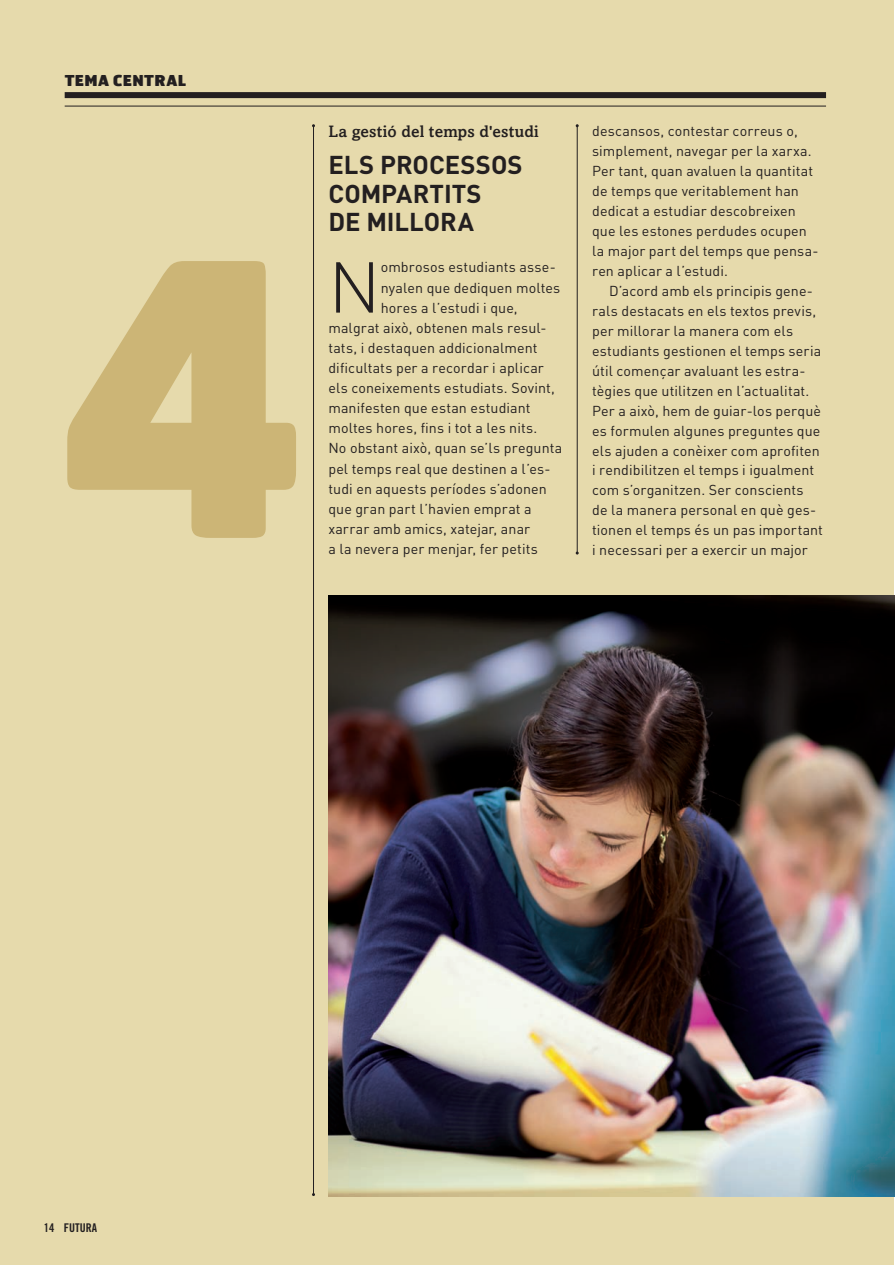
<style>
.page{position:relative;width:895px;height:1265px;background:#fff}
.page>*{position:absolute;margin:0;border:0;box-sizing:border-box;transform-origin:0 0}
.t1{font:900 378.6px "Hermes";color:#ccb576}
.t2{font:300 70.65px "DIN";color:#231f20}
.t3{font:700 25.5px/28.5px "DIN";color:#231f20}
.t4{font:500 16.5px "Amasis";letter-spacing:.01em;color:#231f20}
.t5{font:900 15px "Hermes";letter-spacing:.025em;color:#231f20}
.t6{font:14.25px/20px "DIN";letter-spacing:.01em;color:#231f20}
.t7{font:12px "Trade Gothic Bold Cond Twenty";color:#231f20}
</style>
<div class="page">
<div style="left:0;top:0;width:894px;height:1265px;background:#e6daac"></div>
<hr style="left:65px;top:106px;width:761px;height:1px;background:#231f20">
<div style="left:65px;top:92px;width:761px;height:6px;background:#231f20"></div>
<hr style="left:313px;top:126px;width:1px;height:1068px;background:#231f20">
<hr style="left:577px;top:126px;width:1px;height:427px;background:#231f20">
<img style="left:328px;top:595px;width:567px;height:601px">
<p class="t5" style="left:65px;top:71px;width:123px">TEMA CENTRAL</p>
<h1 class="t1" style="left:57px;top:148px;width:251px">4</h1>
<p class="t4" style="left:328px;top:121px;width:212px">La gestió del temps d'estudi</p>
<h3 class="t3" style="left:328px;top:149px;width:196px">ELS PROCESSOS<br>COMPARTITS<br>DE MILLORA</h3>
<h2 class="t2" style="left:328px;top:244px;width:54px">N</h2>
<p class="t6" style="left:381px;top:257px;width:177px">ombrosos estudiants asse-</p>
<p class="t6" style="left:381px;top:277px;width:181px">nyalen que dediquen moltes</p>
<p class="t6" style="left:381px;top:297px;width:138px">hores a l’estudi i que,</p>
<p class="t6" style="left:328px;top:317px;width:220px">malgrat això, obtenen mals resul-</p>
<p class="t6" style="left:328px;top:337px;width:211px">tats, i destaquen addicionalment</p>
<p class="t6" style="left:328px;top:357px;width:217px">dificultats per a recordar i aplicar</p>
<p class="t6" style="left:328px;top:378px;width:228px">els coneixements estudiats. Sovint,</p>
<p class="t6" style="left:328px;top:398px;width:204px">manifesten que estan estudiant</p>
<p class="t6" style="left:328px;top:418px;width:211px">moltes hores, fins i tot a les nits.</p>
<p class="t6" style="left:328px;top:438px;width:235px">No obstant això, quan se’ls pregunta</p>
<p class="t6" style="left:328px;top:458px;width:224px">pel temps real que destinen a l’es-</p>
<p class="t6" style="left:328px;top:478px;width:220px">tudi en aquests períodes s’adonen</p>
<p class="t6" style="left:328px;top:498px;width:205px">que gran part l’havien emprat a</p>
<p class="t6" style="left:328px;top:518px;width:203px">xarrar amb amics, xatejar, anar</p>
<p class="t6" style="left:328px;top:538px;width:211px">a la nevera per menjar, fer petits</p>
<p class="t6" style="left:592px;top:120px;width:228px">descansos, contestar correus o, simplement, navegar per la xarxa.<br>Per tant, quan avaluen la quantitat de temps que veritablement han dedicat a estudiar descobreixen que les estones perdudes ocupen la major part del temps que pensa&shy;ren aplicar a l’estudi.</p>
<p class="t6" style="left:592px;top:280px;width:232px;text-indent:17px">D’acord amb els principis gene&shy;rals destacats en els textos previs, per millorar la manera com els estudiants gestionen el temps seria útil començar avaluant les estra&shy;tègies que utilitzen en l’actualitat.<br>Per a això, hem de guiar-los perquè es formulen algunes preguntes que els ajuden a conèixer com aprofiten i rendibilitzen el temps i igualment com s’organitzen. Ser conscients<br>de la manera personal en què ges&shy;tionen el temps és un pas important i necessari per a exercir un major</p>
<p class="t7" style="left:44px;top:1220px;width:55px">14 FUTURA</p>
</div>
